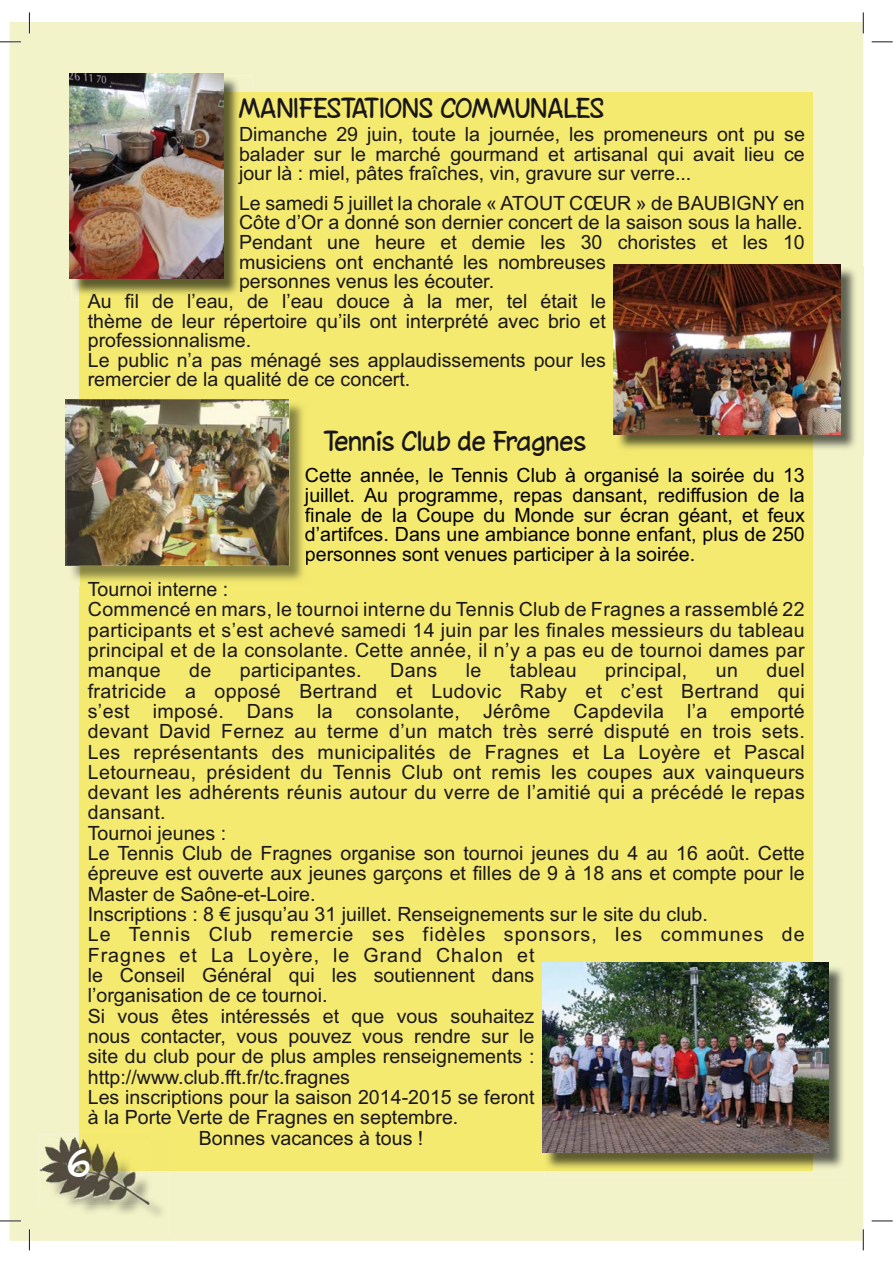
<style>
.page{position:relative;width:893px;height:1263px;background:#fff}
.page>*{position:absolute;margin:0;border:0;box-sizing:border-box;transform-origin:0 0}
.t1{font:34.95px "Chinacat";color:#fff}
.t2{font:25.2px "Chinacat";color:#1a171c}
.t3{font:19.65px/19.6px "Arial";color:#1a171c;text-align:justify}
.t4{font:19.65px/20.2px "Arial";letter-spacing:.02em;color:#1a171c}
.t5{font:19.65px/19.6px "Arial";color:#010000;text-align:justify}
.t6{font:19.65px "Arial";letter-spacing:.05em;color:#1a171c}
</style>
<div class="page">
<div style="left:10px;top:22px;width:853px;height:1219px;background:#f3f3c9"></div>
<div style="left:80px;top:92px;width:733px;height:1079px;background:#f4ea6f"></div>
<img style="left:80px;top:92px;width:158px;height:203px">
<img style="left:69px;top:74px;width:154px;height:205px">
<img style="left:42px;top:1171px;width:128px;height:65px">
<img style="left:38px;top:1135px;width:42px;height:70px">
<img style="left:42px;top:1139px;width:108px;height:66px">
<img style="left:544px;top:965px;width:305px;height:211px">
<img style="left:544px;top:1153px;width:269px;height:18px">
<img style="left:542px;top:963px;width:286px;height:190px">
<img style="left:616px;top:266px;width:247px;height:189px">
<img style="left:614px;top:264px;width:226px;height:170px">
<img style="left:68px;top:566px;width:12px;height:20px">
<img style="left:80px;top:401px;width:223px;height:180px">
<img style="left:80px;top:399px;width:208px;height:167px">
<svg style="left:66px;top:399px;width:14px;height:167px;background:#5a544c"></svg>
<hr style="left:0;top:41px;width:21px;height:2px;background:#fff">
<hr style="left:0;top:1220px;width:21px;height:2px;background:#fff">
<hr style="left:862px;top:12px;width:2px;height:21px;background:#fff">
<hr style="left:862px;top:1229px;width:2px;height:21px;background:#fff">
<svg style="left:0;top:42px;width:21px;height:1px"></svg>
<svg style="left:872px;top:42px;width:21px;height:1px"></svg>
<svg style="left:0;top:1221px;width:21px;height:1px"></svg>
<svg style="left:872px;top:1221px;width:21px;height:1px"></svg>
<svg style="left:29px;top:12px;width:1px;height:21px"></svg>
<svg style="left:29px;top:1229px;width:1px;height:21px"></svg>
<svg style="left:863px;top:12px;width:1px;height:21px"></svg>
<svg style="left:863px;top:1229px;width:1px;height:21px"></svg>
<p class="t2" style="left:239px;top:97px;width:367px">MANIFESTATIONS COMMUNALES</p>
<p class="t3" style="left:239px;top:126px;width:567px">Dimanche 29 juin, toute la journée, les promeneurs ont pu se balader sur le marché gourmand et artisanal qui avait lieu ce jour là : miel, pâtes fraîches, vin, gravure sur verre...</p>
<p class="t3" style="left:239px;top:195px;width:567px">Le samedi 5 juillet la chorale « ATOUT CŒUR » de BAUBIGNY en</p>
<p class="t3" style="left:239px;top:215px;width:565px">Côte d’Or a donné son dernier concert de la saison sous la halle.</p>
<p class="t3" style="left:239px;top:234px;width:567px">Pendant une heure et demie les 30 choristes et les 10</p>
<p class="t3" style="left:239px;top:254px;width:368px">musiciens ont enchanté les nombreuses</p>
<p class="t3" style="left:239px;top:273px;width:257px">personnes venus les écouter.</p>
<p class="t3" style="left:88px;top:293px;width:520px">Au fil de l’eau, de l’eau douce à la mer, tel était le</p>
<p class="t3" style="left:88px;top:313px;width:520px">thème de leur répertoire qu’ils ont interprété avec brio et</p>
<p class="t3" style="left:88px;top:332px;width:165px">professionnalisme.</p>
<p class="t3" style="left:88px;top:352px;width:520px">Le public n’a pas ménagé ses applaudissements pour les</p>
<p class="t3" style="left:88px;top:372px;width:324px">remercier de la qualité de ce concert.</p>
<p class="t2" style="left:324px;top:431px;width:265px">Tennis Club de Fragnes</p>
<p class="t5" style="left:305px;top:467px;width:501px">Cette année, le Tennis Club à organisé la soirée du 13 juillet. Au programme, repas dansant, rediffusion de la finale de la Coupe du Monde sur écran géant, et feux d’artifces. Dans une ambiance bonne enfant, plus de 250 personnes sont venues participer à la soirée.</p>
<p class="t4" style="left:88px;top:581px;width:718px">Tournoi interne :<br>Commencé en mars, le tournoi interne du Tennis Club de Fragnes a rassemblé 22 participants et s’est achevé samedi 14 juin par les finales messieurs du tableau principal et de la consolante. Cette année, il n’y a pas eu de tournoi dames par manque</p>
<p class="t3" style="left:189px;top:663px;width:24px">de</p>
<p class="t4" style="left:240px;top:662px;width:123px">participantes.</p>
<p class="t3" style="left:390px;top:663px;width:48px">Dans</p>
<p class="t3" style="left:466px;top:663px;width:17px">le</p>
<p class="t4" style="left:510px;top:662px;width:68px">tableau</p>
<p class="t4" style="left:605px;top:662px;width:83px">principal,</p>
<p class="t3" style="left:716px;top:663px;width:24px">un</p>
<p class="t3" style="left:766px;top:663px;width:40px">duel</p>
<p class="t4" style="left:88px;top:683px;width:718px">fratricide a opposé Bertrand et Ludovic Raby et c’est Bertrand qui</p>
<p class="t4" style="left:88px;top:703px;width:718px">s’est imposé. Dans la consolante, Jérôme Capdevila l’a emporté</p>
<p class="t4" style="left:88px;top:723px;width:718px">devant David Fernez au terme d’un match très serré disputé en trois sets.</p>
<p class="t4" style="left:88px;top:743px;width:718px">Les représentants des municipalités de Fragnes et La Loyère et Pascal</p>
<p class="t4" style="left:88px;top:764px;width:718px">Letourneau, président du Tennis Club ont remis les coupes aux vainqueurs</p>
<p class="t4" style="left:88px;top:784px;width:718px">devant les adhérents réunis autour du verre de l’amitié qui a précédé le repas</p>
<p class="t4" style="left:88px;top:804px;width:79px">dansant.</p>
<p class="t3" style="left:88px;top:825px;width:140px">Tournoi jeunes :</p>
<p class="t3" style="left:88px;top:845px;width:718px">Le Tennis Club de Fragnes organise son tournoi jeunes du 4 au 16 août. Cette</p>
<p class="t3" style="left:88px;top:866px;width:718px">épreuve est ouverte aux jeunes garçons et filles de 9 à 18 ans et compte pour le</p>
<p class="t3" style="left:88px;top:886px;width:229px">Master de Saône-et-Loire.</p>
<p class="t3" style="left:88px;top:906px;width:622px">Inscriptions : 8 € jusqu’au 31 juillet. Renseignements sur le site du club.</p>
<p class="t6" style="left:88px;top:927px;width:718px">Le Tennis Club remercie ses fidèles sponsors, les communes de</p>
<p class="t6" style="left:88px;top:948px;width:448px">Fragnes et La Loyère, le Grand Chalon et</p>
<p class="t3" style="left:88px;top:967px;width:448px">le Conseil Général qui les soutiennent dans</p>
<p class="t3" style="left:88px;top:988px;width:241px">l’organisation de ce tournoi.</p>
<p class="t3" style="left:88px;top:1008px;width:448px">Si vous êtes intéressés et que vous souhaitez</p>
<p class="t3" style="left:88px;top:1028px;width:448px">nous contacter, vous pouvez vous rendre sur le</p>
<p class="t3" style="left:88px;top:1048px;width:448px">site du club pour de plus amples renseignements :</p>
<p class="t3" style="left:88px;top:1069px;width:264px">http://www.club.fft.fr/tc.fragnes</p>
<p class="t3" style="left:88px;top:1089px;width:448px">Les inscriptions pour la saison 2014-2015 se feront</p>
<p class="t3" style="left:88px;top:1109px;width:372px">à la Porte Verte de Fragnes en septembre.</p>
<p class="t3" style="left:199px;top:1130px;width:226px">Bonnes vacances à tous !</p>
<h1 class="t1" style="left:68px;top:1149px;width:25px">6</h1>
</div>
